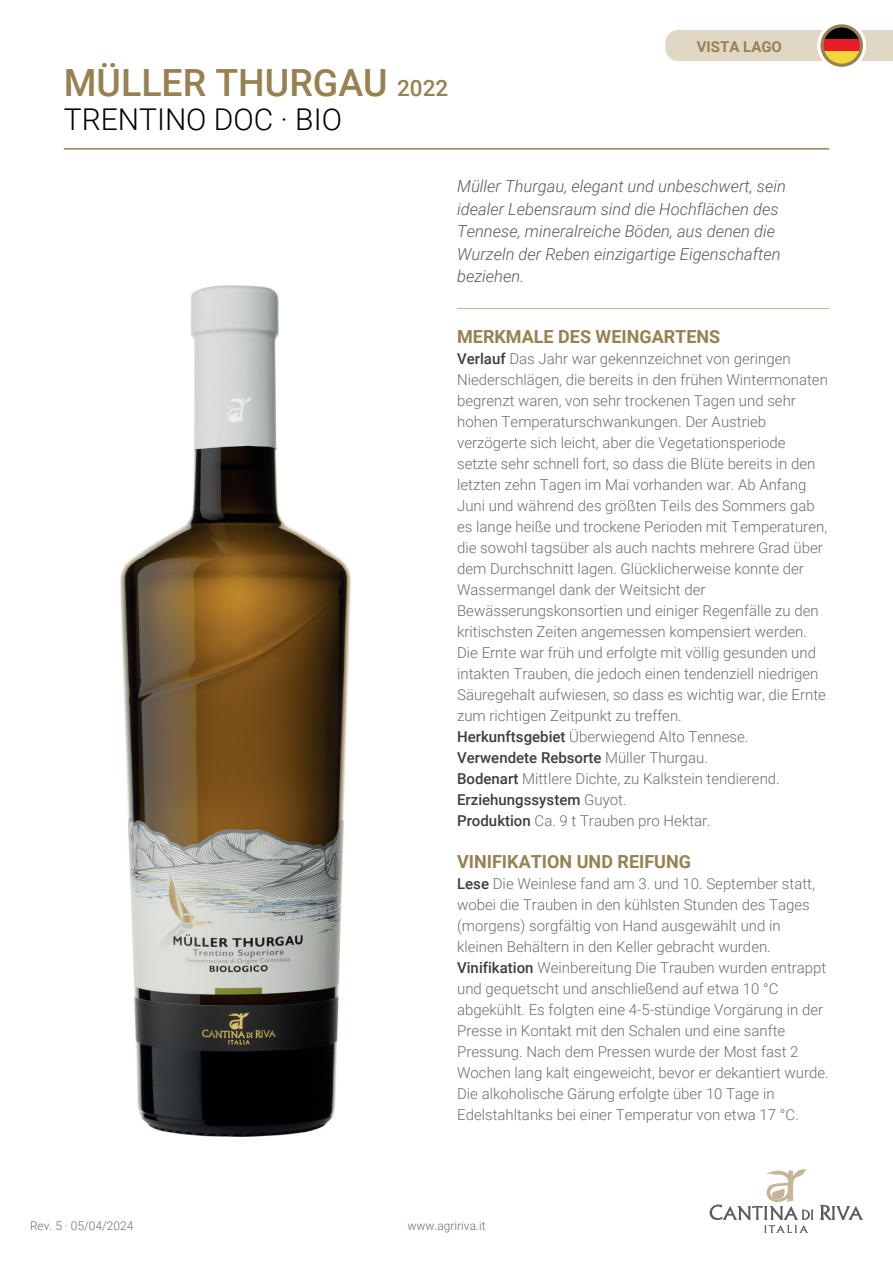
<style>
.page{position:relative;width:893px;height:1263px;background:#fff}
.page>*{position:absolute;margin:0;border:0;box-sizing:border-box;transform-origin:0 0}
.t1{font:500 37.5px "Roboto";color:#978150}
.t2{font:300 30px "Roboto";color:#000002}
.t3{font:700 18px "Roboto";color:#978150}
.t4{font:italic 300 16.5px/22.5px "Roboto";color:#575a5b}
.t5{font:300 15px/21px "Roboto";color:#6c6d70}
.t6{font:700 15px "Roboto";color:#978150}
.t7{font:300 12px "Roboto";color:#6c6d70}
.s1{font-size:22.5px}
.s2{font-weight:500;color:#3e3e3f}
</style>
<div class="page">
<hr style="left:64px;top:148px;width:765px;height:2px;background:#978150">
<svg style="left:710px;top:1169px;width:153px;height:64px"></svg>
<hr style="left:457px;top:308px;width:372px;height:1px;background:#c5b597">
<div style="left:665px;top:30px;width:228px;height:31px;background:#e1d7c5"></div>
<div style="left:817px;top:21px;width:49px;height:49px;background:#fff;border-radius:50%"></div>
<svg style="left:820px;top:24px;width:43px;height:43px"></svg>
<svg style="left:824px;top:27px;width:36px;height:13px"></svg>
<div style="left:824px;top:40px;width:36px;height:12px;background:#ea1c2c"></div>
<svg style="left:824px;top:52px;width:36px;height:12px"></svg>
<img style="left:120px;top:286px;width:231px;height:850px">
<div style="left:226px;top:973px;width:18px;height:10px;background:#d1d4cf"></div>
<h1 class="t1" style="left:64px;top:56px;width:386px">MÜLLER THURGAU <span class="s1">2022</span></h1>
<h2 class="t2" style="left:64px;top:99px;width:280px">TRENTINO DOC · BIO</h2>
<p class="t6" style="left:697px;top:36px;width:87px">VISTA LAGO</p>
<p class="t4" style="left:457px;top:175px;width:330px">Müller Thurgau, elegant und unbeschwert, sein idealer Lebensraum sind die Hochflächen des Tennese, mineralreiche Böden, aus denen die Wurzeln der Reben einzigartige Eigenschaften beziehen.</p>
<p class="t3" style="left:457px;top:324px;width:265px">MERKMALE DES WEINGARTENS</p>
<p class="t5" style="left:457px;top:347px;width:372px"><span class="s2">Verlauf</span> Das Jahr war gekennzeichnet von geringen Niederschlägen, die bereits in den frühen Wintermonaten begrenzt waren, von sehr trockenen Tagen und sehr hohen Temperaturschwankungen. Der Austrieb verzögerte sich leicht, aber die Vegetationsperiode setzte sehr schnell fort, so dass die Blüte bereits in den letzten zehn Tagen im Mai vorhanden war. Ab Anfang Juni und während des größten Teils des Sommers gab es lange heiße und trockene Perioden mit Temperaturen, die sowohl tagsüber als auch nachts mehrere Grad über dem Durchschnitt lagen. Glücklicherweise konnte der Wassermangel dank der Weitsicht der Bewässerungskonsortien und einiger Regenfälle zu den kritischsten Zeiten angemessen kompensiert werden.<br>Die Ernte war früh und erfolgte mit völlig gesunden und intakten Trauben, die jedoch einen tendenziell niedrigen Säuregehalt aufwiesen, so dass es wichtig war, die Ernte zum richtigen Zeitpunkt zu treffen.<br><span class="s2">Herkunftsgebiet</span> Überwiegend Alto Tennese.<br><span class="s2">Verwendete Rebsorte</span> Müller Thurgau.<br><span class="s2">Bodenart</span> Mittlere Dichte, zu Kalkstein tendierend.<br><span class="s2">Erziehungssystem</span> Guyot.<br><span class="s2">Produktion</span> Ca. 9 t Trauben pro Hektar.</p>
<p class="t3" style="left:457px;top:849px;width:235px">VINIFIKATION UND REIFUNG</p>
<p class="t5" style="left:457px;top:872px;width:373px"><span class="s2">Lese</span> Die Weinlese fand am 3. und 10. September statt, wobei die Trauben in den kühlsten Stunden des Tages (morgens) sorgfältig von Hand ausgewählt und in kleinen Behältern in den Keller gebracht wurden.<br><span class="s2">Vinifikation</span> Weinbereitung Die Trauben wurden entrappt und gequetscht und anschließend auf etwa 10 °C abgekühlt. Es folgten eine 4-5-stündige Vorgärung in der Presse in Kontakt mit den Schalen und eine sanfte Pressung. Nach dem Pressen wurde der Most fast 2<br>Wochen lang kalt eingeweicht, bevor er dekantiert wurde.<br>Die alkoholische Gärung erfolgte über 10 Tage in Edelstahltanks bei einer Temperatur von etwa 17 °C.</p>
<p class="t7" style="left:30px;top:1217px;width:105px">Rev. 5 · 05/04/2024</p>
<p class="t7" style="left:407px;top:1217px;width:80px">www.agririva.it</p>
</div>
